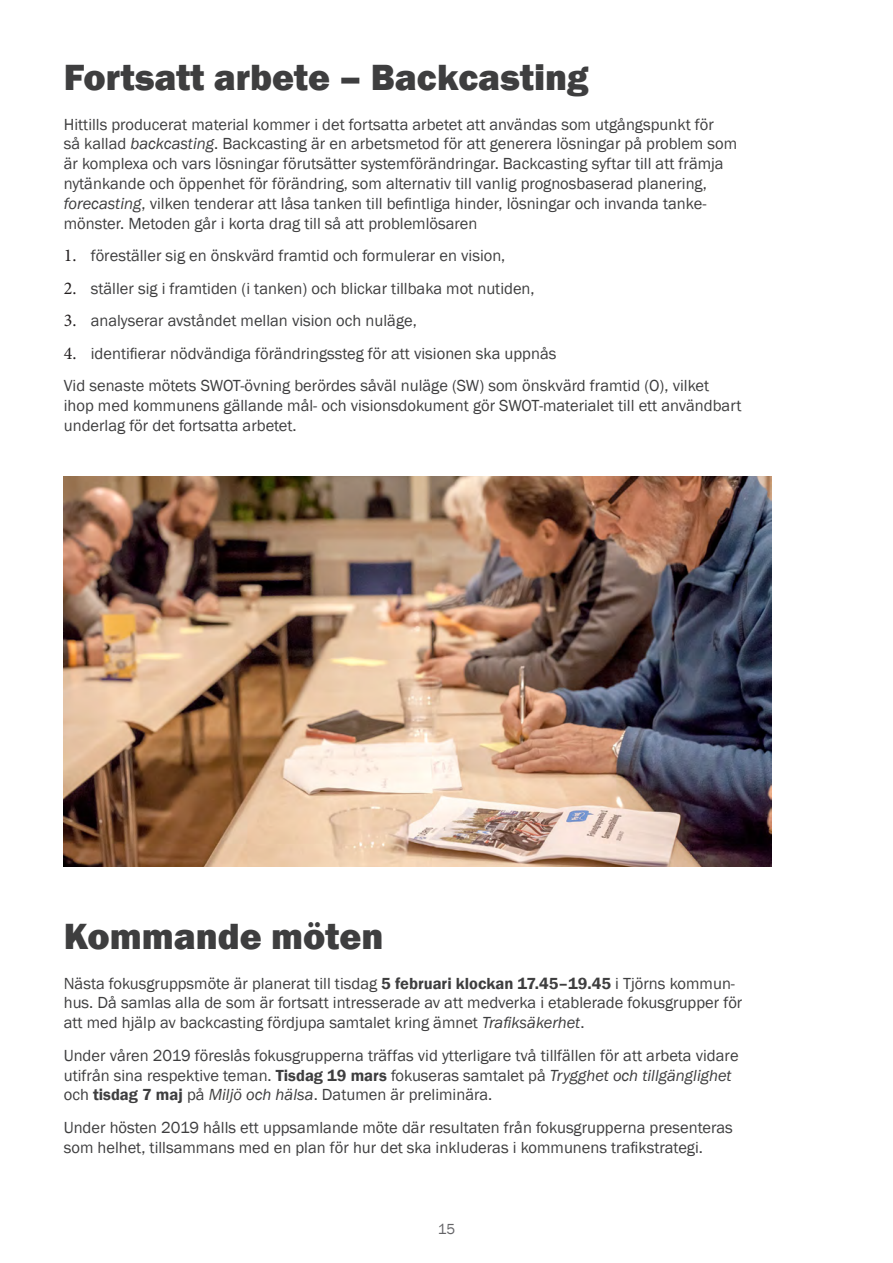
<style>
.page{position:relative;width:893px;height:1263px;background:#fff}
.page>*{position:absolute;margin:0;border:0;box-sizing:border-box;transform-origin:0 0}
.t1{font:800 37.5px "Franklin Gothic";color:#3e3e3f}
.t2{font:16.5px/19.8px "Franklin Gothic";color:#3e3e3f}
.t3{font:15px "Franklin Gothic";color:#636366}
.s1{font-style:italic}
.s2{font-family:"Minion Pro";font-size:18px;color:#231f20}
.s3{font-weight:600}
</style>
<div class="page">
<img style="left:64px;top:476px;width:708px;height:391px">
<p class="t1" style="left:64px;top:53px;width:526px">Fortsatt arbete – Backcasting</p>
<p class="t2" style="left:64px;top:115px;width:675px">Hittills producerat material kommer i det fortsatta arbetet att användas som utgångspunkt för<br>så kallad <span class="s1">backcasting</span>. Backcasting är en arbetsmetod för att generera lösningar på problem som är komplexa och vars lösningar förutsätter systemförändringar. Backcasting syftar till att främja nytänkande och öppenhet för förändring, som alternativ till vanlig prognosbaserad planering, <span class="s1">forecasting</span>, vilken tenderar att låsa tanken till befintliga hinder, lösningar och invanda tanke&shy;mönster. Metoden går i korta drag till så att problemlösaren</p>
<p class="t2" style="left:64px;top:246px;width:443px"><span class="s2">1.</span> föreställer sig en önskvärd framtid och formulerar en vision,</p>
<p class="t2" style="left:64px;top:279px;width:472px"><span class="s2">2.</span> ställer sig i framtiden (i tanken) och blickar tillbaka mot nutiden,</p>
<p class="t2" style="left:64px;top:311px;width:355px"><span class="s2">3.</span> analyserar avståndet mellan vision och nuläge,</p>
<p class="t2" style="left:64px;top:344px;width:494px"><span class="s2">4.</span> identifierar nödvändiga förändringssteg för att visionen ska uppnås</p>
<p class="t2" style="left:64px;top:376px;width:679px">Vid senaste mötets SWOT-övning berördes såväl nuläge (SW) som önskvärd framtid (O), vilket ihop med kommunens gällande mål- och visionsdokument gör SWOT-materialet till ett användbart underlag för det fortsatta arbetet.</p>
<p class="t1" style="left:64px;top:912px;width:321px">Kommande möten</p>
<p class="t2" style="left:64px;top:973px;width:680px">Nästa fokusgruppsmöte är planerat till tisdag <span class="s3">5 februari klockan 17.45–19.45</span> i Tjörns kommun&shy;hus. Då samlas alla de som är fortsatt intresserade av att medverka i etablerade fokusgrupper för att med hjälp av backcasting fördjupa samtalet kring ämnet <span class="s1">Trafiksäkerhet</span>.</p>
<p class="t2" style="left:64px;top:1046px;width:676px">Under våren 2019 föreslås fokusgrupperna träffas vid ytterligare två tillfällen för att arbeta vidare utifrån sina respektive teman. <span class="s3">Tisdag 19 mars</span> fokuseras samtalet på <span class="s1">Trygghet och tillgänglighet </span>och <span class="s3">tisdag 7 maj</span> på <span class="s1">Miljö och hälsa</span>. Datumen är preliminära.</p>
<p class="t2" style="left:64px;top:1118px;width:670px">Under hösten 2019 hålls ett uppsamlande möte där resultaten från fokusgrupperna presenteras som helhet, tillsammans med en plan för hur det ska inkluderas i kommunens trafikstrategi.</p>
<p class="t3" style="left:438px;top:1220px;width:19px">15</p>
</div>
